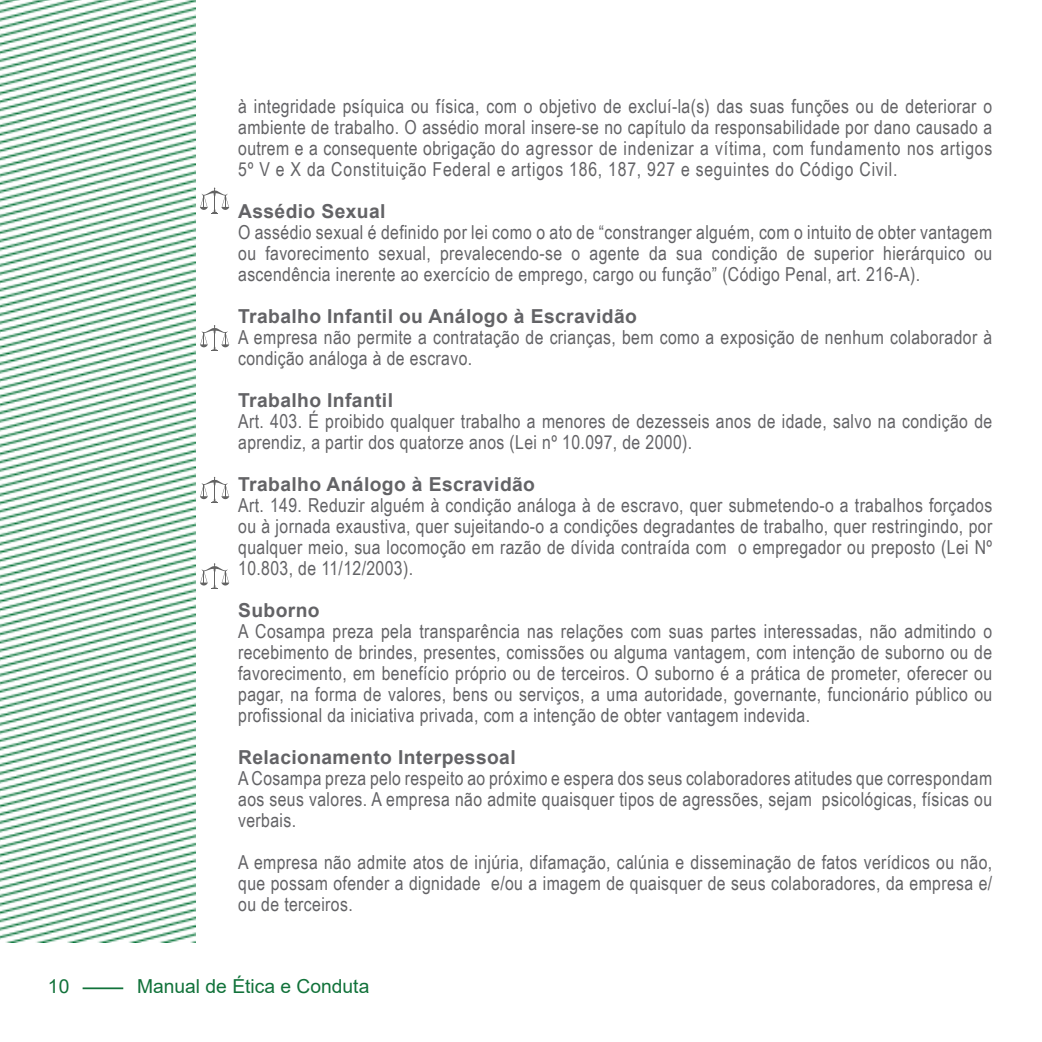
<style>
.page{position:relative;width:1042px;height:1042px;background:#fff}
.page>*{position:absolute;margin:0;border:0;box-sizing:border-box;transform-origin:0 0}
.t1{font:19.25px/21px "Arial Narrow";letter-spacing:.02em;color:#636366;text-align:justify}
.t2{font:700 19.25px "Arial";letter-spacing:.02em;color:#636366}
.t3{font:19.25px "Arial";color:#11723a}
</style>
<div class="page">
<hr style="left:83px;top:987px;width:40px;height:2px;background:#11723a">
<svg style="left:200px;top:188px;width:29px;height:26px"></svg>
<svg style="left:200px;top:325px;width:29px;height:26px"></svg>
<svg style="left:200px;top:477px;width:29px;height:26px"></svg>
<svg style="left:200px;top:563px;width:29px;height:26px"></svg>
<img style="left:0;top:0;width:196px;height:943px">
<p class="t1" style="left:238px;top:95px;width:755px">à integridade psíquica ou física, com o objetivo de excluí-la(s) das suas funções ou de deteriorar o ambiente de trabalho. O assédio moral insere-se no capítulo da responsabilidade por dano causado a outrem e a consequente obrigação do agressor de indenizar a vítima, com fundamento nos artigos 5º V e X da Constituição Federal e artigos 186, 187, 927 e seguintes do Código Civil.</p>
<p class="t2" style="left:238px;top:198px;width:149px">Assédio Sexual</p>
<p class="t1" style="left:238px;top:221px;width:755px">O assédio sexual é definido por lei como o ato de “constranger alguém, com o intuito de obter vantagem ou favorecimento sexual, prevalecendo-se o agente da sua condição de superior hierárquico ou ascendência inerente ao exercício de emprego, cargo ou função” (Código Penal, art. 216-A).</p>
<p class="t2" style="left:238px;top:303px;width:400px">Trabalho Infantil ou Análogo à Escravidão</p>
<p class="t1" style="left:238px;top:326px;width:755px">A empresa não permite a contratação de crianças, bem como a exposição de nenhum colaborador à condição análoga à de escravo.</p>
<p class="t2" style="left:238px;top:387px;width:156px">Trabalho Infantil</p>
<p class="t1" style="left:238px;top:410px;width:755px">Art. 403. É proibido qualquer trabalho a menores de dezesseis anos de idade, salvo na condição de aprendiz, a partir dos quatorze anos (Lei nº 10.097, de 2000).</p>
<p class="t2" style="left:238px;top:471px;width:298px">Trabalho Análogo à Escravidão</p>
<p class="t1" style="left:238px;top:494px;width:755px">Art. 149. Reduzir alguém à condição análoga à de escravo, quer submetendo-o a trabalhos forçados ou à jornada exaustiva, quer sujeitando-o a condições degradantes de trabalho, quer restringindo, por qualquer meio, sua locomoção em razão de dívida contraída com o empregador ou preposto (Lei Nº 10.803, de 11/12/2003).</p>
<p class="t2" style="left:238px;top:597px;width:83px">Suborno</p>
<p class="t1" style="left:238px;top:620px;width:756px">A Cosampa preza pela transparência nas relações com suas partes interessadas, não admitindo o recebimento de brindes, presentes, comissões ou alguma vantagem, com intenção de suborno ou de favorecimento, em benefício próprio ou de terceiros. O suborno é a prática de prometer, oferecer ou pagar, na forma de valores, bens ou serviços, a uma autoridade, governante, funcionário público ou profissional da iniciativa privada, com a intenção de obter vantagem indevida.</p>
<p class="t2" style="left:238px;top:744px;width:279px">Relacionamento Interpessoal</p>
<p class="t1" style="left:238px;top:767px;width:755px">A Cosampa preza pelo respeito ao próximo e espera dos seus colaboradores atitudes que correspondam aos seus valores. A empresa não admite quaisquer tipos de agressões, sejam psicológicas, físicas ou verbais.</p>
<p class="t1" style="left:238px;top:851px;width:755px">A empresa não admite atos de injúria, difamação, calúnia e disseminação de fatos verídicos ou não, que possam ofender a dignidade e/ou a imagem de quaisquer de seus colaboradores, da empresa e/ ou de terceiros.</p>
<p class="t3" style="left:48px;top:973px;width:23px">10</p>
<p class="t3" style="left:137px;top:973px;width:234px">Manual de Ética e Conduta</p>
</div>
